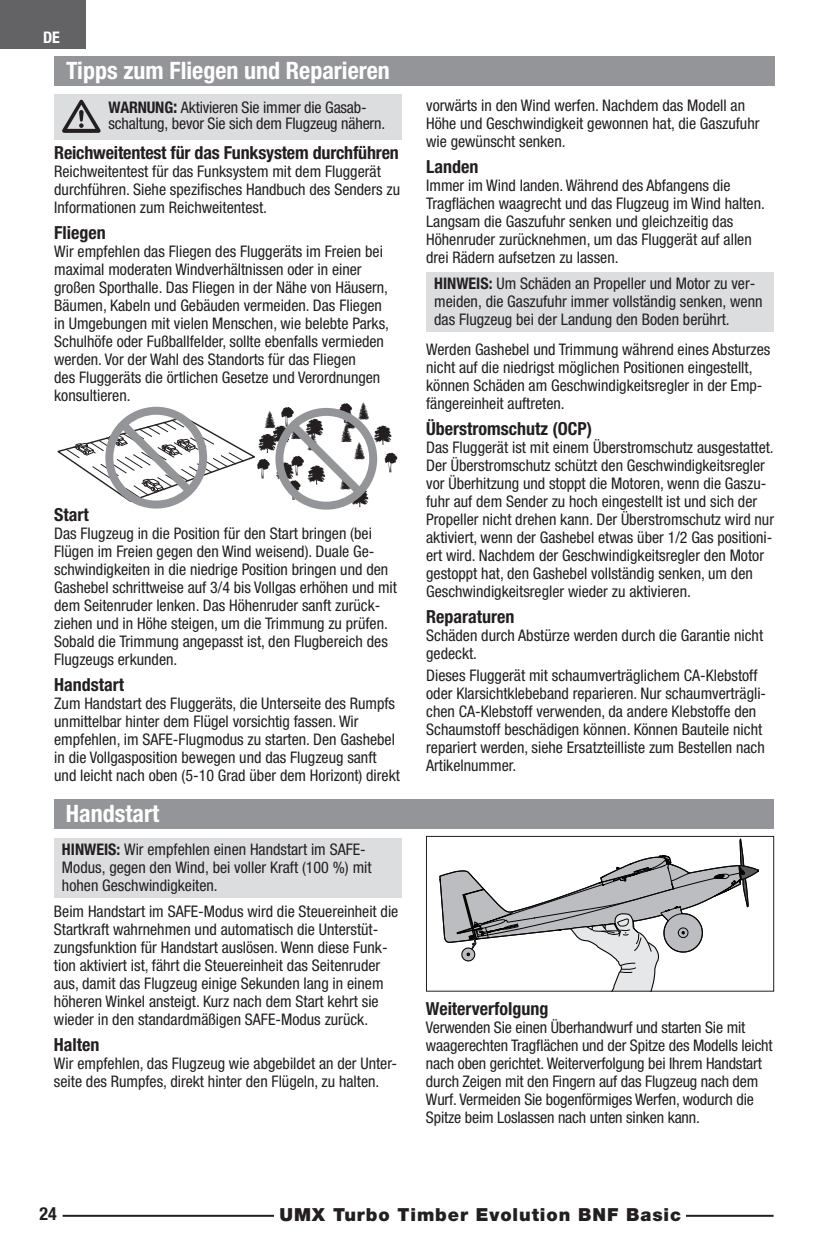
<style>
.page{position:relative;width:828px;height:1260px;background:#fff}
.page>*{position:absolute;margin:0;border:0;box-sizing:border-box;transform-origin:0 0}
.EFL_Main_Header{font:700 condensed 24px "Helvetica Neue LT Std";color:#fff}
.EFL_Sub_Header{font:700 condensed 18px "Helvetica Neue LT Std";color:#231f20}
.t1{font:900 18px "Helvetica Neue LT Std";letter-spacing:.05em;color:#231f20}
.EFL_Body_Text{font:condensed 16px/18px "Helvetica Neue LT Std";color:#231f20}
.EFL_Notice{font:condensed 16px/18px "Helvetica Neue LT Std";color:#231f20}
.EFL_Cautions_and_War{font:condensed 16px/16px "Helvetica Neue LT Std";letter-spacing:-.01em;color:#231f20}
.t2{font:700 condensed 16px "Helvetica Neue LT Std";color:#fff}
.s1{font-weight:700}
.s2{font-weight:700;font-size:18px}
</style>
<div class="page">
<div style="left:0;top:0;width:85px;height:49px;background:#636366"></div>
<hr style="left:63px;top:1215px;width:711px;height:2px;background:#231f20">
<div style="left:274px;top:1201px;width:412px;height:28px;background:#fff"></div>
<div style="left:54px;top:94px;width:348px;height:45px;background:#dcdddf"></div>
<svg style="left:62px;top:100px;width:39px;height:33px"></svg>
<div style="left:426px;top:272px;width:348px;height:60px;background:#dcdddf"></div>
<svg style="left:57px;top:402px;width:341px;height:108px"></svg>
<div style="left:54px;top:56px;width:720px;height:30px;background:#939598"></div>
<div style="left:54px;top:799px;width:720px;height:30px;background:#939598"></div>
<div style="left:54px;top:838px;width:348px;height:60px;background:#dcdddf"></div>
<svg style="left:439px;top:838px;width:320px;height:152px"></svg>
<div style="left:426px;top:836px;width:348px;height:156px;border:1px solid #231f20"></div>
<p class="t2" style="left:43px;top:28px;width:18px">DE</p>
<p class="EFL_Main_Header" style="left:66px;top:56px;width:325px">Tipps zum Fliegen und Reparieren</p>
<p class="EFL_Cautions_and_War" style="left:108px;top:99px;width:278px"><span class="s1">WARNUNG</span><span class="s2">:</span> Aktivieren Sie immer die Gasab&shy;schaltung, bevor Sie sich dem Flugzeug nähern.</p>
<p class="EFL_Sub_Header" style="left:54px;top:142px;width:346px">Reichweitentest für das Funksystem durchführen</p>
<p class="EFL_Body_Text" style="left:54px;top:162px;width:347px">Reichweitentest für das Funksystem mit dem Fluggerät durchführen. Siehe spezifisches Handbuch des Senders zu<br>Informationen zum Reichweitentest.</p>
<p class="EFL_Sub_Header" style="left:54px;top:222px;width:53px">Fliegen</p>
<p class="EFL_Body_Text" style="left:54px;top:242px;width:336px">Wir empfehlen das Fliegen des Fluggeräts im Freien bei maximal moderaten Windverhältnissen oder in einer großen Sporthalle. Das Fliegen in der Nähe von Häusern, Bäumen, Kabeln und Gebäuden vermeiden. Das Fliegen in Umgebungen mit vielen Menschen, wie belebte Parks, Schulhöfe oder Fußballfelder, sollte ebenfalls vermieden werden. Vor der Wahl des Standorts für das Fliegen<br>des Fluggeräts die örtlichen Gesetze und Verordnungen konsultieren.</p>
<p class="EFL_Sub_Header" style="left:54px;top:504px;width:36px">Start</p>
<p class="EFL_Body_Text" style="left:54px;top:524px;width:344px">Das Flugzeug in die Position für den Start bringen (bei Flügen im Freien gegen den Wind weisend). Duale Ge&shy;schwindigkeiten in die niedrige Position bringen und den Gashebel schrittweise auf 3/4 bis Vollgas erhöhen und mit dem Seitenruder lenken. Das Höhenruder sanft zurück&shy;ziehen und in Höhe steigen, um die Trimmung zu prüfen.<br>Sobald die Trimmung angepasst ist, den Flugbereich des Flugzeugs erkunden.</p>
<p class="EFL_Sub_Header" style="left:54px;top:674px;width:71px">Handstart</p>
<p class="EFL_Body_Text" style="left:54px;top:694px;width:347px">Zum Handstart des Fluggeräts, die Unterseite des Rumpfs unmittelbar hinter dem Flügel vorsichtig fassen. Wir empfehlen, im SAFE-Flugmodus zu starten. Den Gashebel in die Vollgasposition bewegen und das Flugzeug sanft und leicht nach oben (5-10 Grad über dem Horizont) direkt</p>
<p class="EFL_Main_Header" style="left:66px;top:799px;width:95px">Handstart</p>
<p class="EFL_Notice" style="left:62px;top:841px;width:311px"><span class="s1">HINWEIS</span><span class="s1">:</span> Wir empfehlen einen Handstart im SAFE-<br>Modus, gegen den Wind, bei voller Kraft (100 %) mit hohen Geschwindigkeiten.</p>
<p class="EFL_Body_Text" style="left:54px;top:903px;width:346px">Beim Handstart im SAFE-Modus wird die Steuereinheit die Startkraft wahrnehmen und automatisch die Unterstüt&shy;zungsfunktion für Handstart auslösen. Wenn diese Funk&shy;tion aktiviert ist, fährt die Steuereinheit das Seitenruder aus, damit das Flugzeug einige Sekunden lang in einem höheren Winkel ansteigt. Kurz nach dem Start kehrt sie wieder in den standardmäßigen SAFE-Modus zurück.</p>
<p class="EFL_Sub_Header" style="left:54px;top:1034px;width:47px">Halten</p>
<p class="EFL_Body_Text" style="left:54px;top:1055px;width:345px">Wir empfehlen, das Flugzeug wie abgebildet an der Unter&shy;seite des Rumpfes, direkt hinter den Flügeln, zu halten.</p>
<p class="EFL_Body_Text" style="left:426px;top:96px;width:335px">vorwärts in den Wind werfen. Nachdem das Modell an<br>Höhe und Geschwindigkeit gewonnen hat, die Gaszufuhr wie gewünscht senken.</p>
<p class="EFL_Sub_Header" style="left:426px;top:156px;width:54px">Landen</p>
<p class="EFL_Body_Text" style="left:426px;top:176px;width:340px">Immer im Wind landen. Während des Abfangens die Tragflächen waagrecht und das Flugzeug im Wind halten.<br>Langsam die Gaszufuhr senken und gleichzeitig das Höhenruder zurücknehmen, um das Fluggerät auf allen drei Rädern aufsetzen zu lassen.</p>
<p class="EFL_Notice" style="left:434px;top:274px;width:330px"><span class="s1">HINWEIS:</span> Um Schäden an Propeller und Motor zu ver&shy;meiden, die Gaszufuhr immer vollständig senken, wenn das Flugzeug bei der Landung den Boden berührt.</p>
<p class="EFL_Body_Text" style="left:426px;top:340px;width:346px">Werden Gashebel und Trimmung während eines Absturzes nicht auf die niedrigst möglichen Positionen eingestellt, können Schäden am Geschwindigkeitsregler in der Emp&shy;fängereinheit auftreten.</p>
<p class="EFL_Sub_Header" style="left:426px;top:418px;width:167px">Überstromschutz (OCP)</p>
<p class="EFL_Body_Text" style="left:426px;top:438px;width:349px">Das Fluggerät ist mit einem Überstromschutz ausgestattet.<br>Der Überstromschutz schützt den Geschwindigkeitsregler vor Überhitzung und stoppt die Motoren, wenn die Gaszu&shy;fuhr auf dem Sender zu hoch eingestellt ist und sich der Propeller nicht drehen kann. Der Überstromschutz wird nur aktiviert, wenn der Gashebel etwas über 1/2 Gas positioni&shy;ert wird. Nachdem der Geschwindigkeitsregler den Motor gestoppt hat, den Gashebel vollständig senken, um den Geschwindigkeitsregler wieder zu aktivieren.</p>
<p class="EFL_Sub_Header" style="left:426px;top:606px;width:90px">Reparaturen</p>
<p class="EFL_Body_Text" style="left:426px;top:626px;width:339px">Schäden durch Abstürze werden durch die Garantie nicht gedeckt.</p>
<p class="EFL_Body_Text" style="left:426px;top:666px;width:342px">Dieses Fluggerät mit schaumverträglichem CA-Klebstoff oder Klarsichtklebeband reparieren. Nur schaumverträgli&shy;chen CA-Klebstoff verwenden, da andere Klebstoffe den Schaumstoff beschädigen können. Können Bauteile nicht repariert werden, siehe Ersatzteilliste zum Bestellen nach Artikelnummer.</p>
<p class="EFL_Sub_Header" style="left:426px;top:997px;width:124px">Weiterverfolgung</p>
<p class="EFL_Body_Text" style="left:426px;top:1018px;width:348px">Verwenden Sie einen Überhandwurf und starten Sie mit waagerechten Tragflächen und der Spitze des Modells leicht nach oben gerichtet. Weiterverfolgung bei Ihrem Handstart durch Zeigen mit den Fingern auf das Flugzeug nach dem Wurf. Vermeiden Sie bogenförmiges Werfen, wodurch die Spitze beim Loslassen nach unten sinken kann.</p>
<p class="EFL_Sub_Header" style="left:40px;top:1203px;width:19px">24</p>
<p class="t1" style="left:280px;top:1204px;width:403px">UMX Turbo Timber Evolution BNF Basic</p>
</div>
